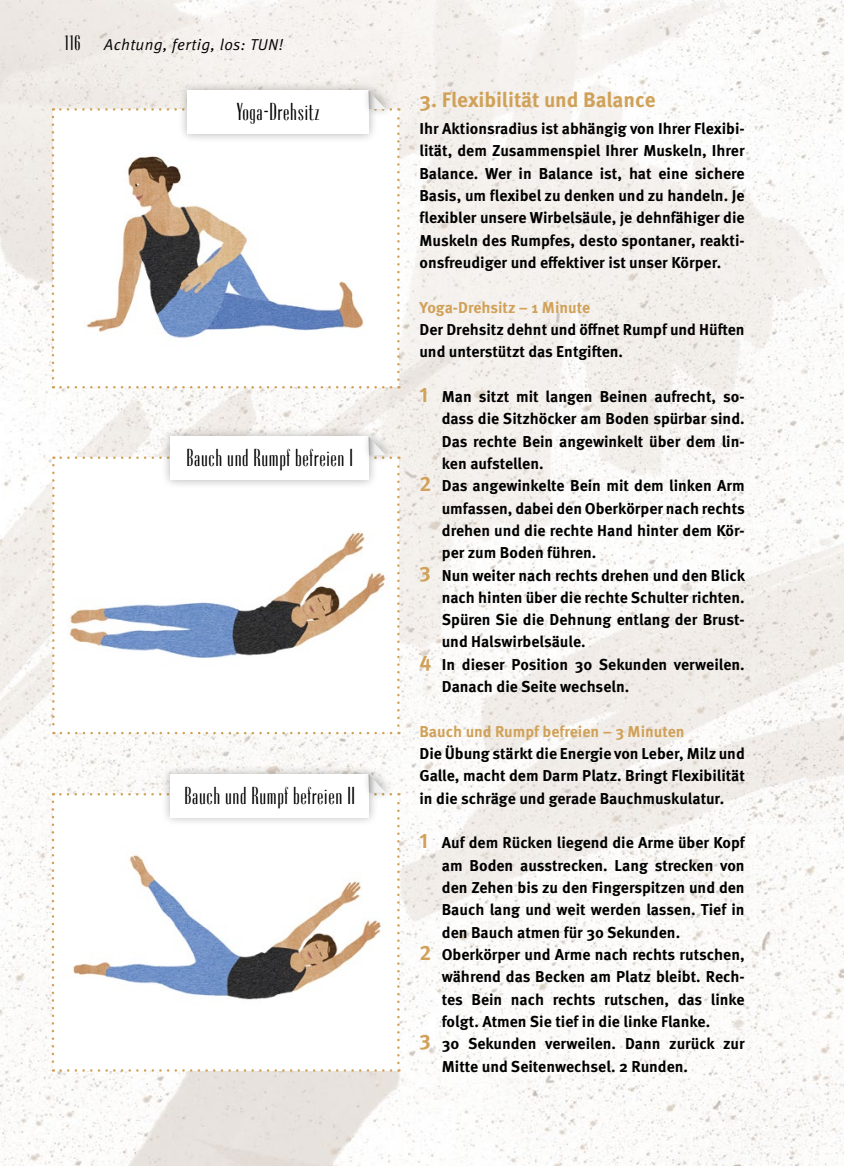
<style>
.page{position:relative;width:844px;height:1166px;background:#fff}
.page>*{position:absolute;margin:0;border:0;box-sizing:border-box;transform-origin:0 0}
.t1{font:500 24.5px "Radiant CTX Cond";letter-spacing:.025em;color:#000}
.t2{font:700 21px "Meta OT";letter-spacing:-.005em;color:#d0a158}
.t3{font:700 15.75px/22.4px "Meta OT";color:#000}
.t4{font:15.75px "Meta OT Norm Ita";letter-spacing:.025em;color:#000}
.s1{font-family:"Radiant CTX Cond";font-weight:500;font-size:21px}
.s2{color:#d0a158}
.s3{font-size:21px;color:#d0a158}
</style>
<div class="page">
<img style="left:0;top:0;width:843px;height:1166px">
<div style="left:53px;top:109px;width:345px;height:278px;background:#fff"></div>
<img style="left:86px;top:155px;width:278px;height:183px">
<svg style="left:52px;top:117px;width:2px;height:271px"></svg>
<svg style="left:60px;top:386px;width:339px;height:2px"></svg>
<svg style="left:397px;top:108px;width:2px;height:272px"></svg>
<div style="left:53px;top:458px;width:345px;height:275px;background:#fff"></div>
<img style="left:69px;top:532px;width:317px;height:126px">
<svg style="left:52px;top:465px;width:3px;height:269px"></svg>
<svg style="left:61px;top:732px;width:338px;height:2px"></svg>
<svg style="left:397px;top:456px;width:2px;height:269px"></svg>
<div style="left:53px;top:794px;width:345px;height:276px;background:#fff"></div>
<img style="left:54px;top:847px;width:328px;height:169px">
<svg style="left:52px;top:802px;width:2px;height:269px"></svg>
<svg style="left:60px;top:1069px;width:339px;height:2px"></svg>
<svg style="left:397px;top:793px;width:2px;height:270px"></svg>
<div style="left:178px;top:81px;width:200px;height:63px;background:#000;opacity:.3"></div>
<div style="left:187px;top:91px;width:182px;height:43px;background:#fff"></div>
<div style="left:361px;top:82px;width:35px;height:36px;background:#000;opacity:.3"></div>
<svg style="left:53px;top:91px;width:338px;height:20px"></svg>
<div style="left:161px;top:427px;width:217px;height:63px;background:#000;opacity:.3"></div>
<div style="left:170px;top:437px;width:199px;height:43px;background:#fff"></div>
<div style="left:361px;top:428px;width:35px;height:36px;background:#000;opacity:.3"></div>
<svg style="left:53px;top:437px;width:338px;height:22px"></svg>
<div style="left:161px;top:765px;width:217px;height:62px;background:#000;opacity:.3"></div>
<div style="left:170px;top:774px;width:199px;height:43px;background:#fff"></div>
<div style="left:361px;top:765px;width:35px;height:36px;background:#000;opacity:.3"></div>
<svg style="left:53px;top:774px;width:338px;height:21px"></svg>
<p class="t4" style="left:64px;top:35px;width:220px"><span class="s1">116</span> Achtung, fertig, los: TUN!</p>
<p class="t1" style="left:237px;top:99px;width:84px">Yoga-Drehsitz</p>
<p class="t1" style="left:186px;top:445px;width:168px">Bauch und Rumpf befreien I</p>
<p class="t1" style="left:184px;top:783px;width:172px">Bauch und Rumpf befreien II</p>
<p class="t2" style="left:419px;top:87px;width:237px">3. Flexibilität und Balance</p>
<p class="t3" style="left:419px;top:117px;width:326px;text-align:justify">Ihr Aktionsradius ist abhängig von Ihrer Flexibi&shy;lität, dem Zusammenspiel Ihrer Muskeln, Ihrer Balance. Wer in Balance ist, hat eine sichere Basis, um flexibel zu denken und zu handeln. Je flexibler unsere Wirbelsäule, je dehnfähiger die Muskeln des Rumpfes, desto spontaner, reakti&shy;onsfreudiger und effektiver ist unser Körper.</p>
<p class="t3" style="left:419px;top:296px;width:326px"><span class="s2">Yoga-Drehsitz – 1 Minute<br></span>Der Drehsitz dehnt und öffnet Rumpf und Hüften und unterstützt das Entgiften.</p>
<p class="t3" style="left:419px;top:385px;width:326px"><span class="s3">1</span> Man sitzt mit langen Beinen aufrecht, so-</p>
<p class="t3" style="left:441px;top:408px;width:304px">dass die Sitzhöcker am Boden spürbar sind.</p>
<p class="t3" style="left:441px;top:430px;width:304px">Das rechte Bein angewinkelt über dem lin-</p>
<p class="t3" style="left:441px;top:452px;width:103px">ken aufstellen.</p>
<p class="t3" style="left:419px;top:475px;width:326px"><span class="s3">2</span> Das angewinkelte Bein mit dem linken Arm</p>
<p class="t3" style="left:441px;top:497px;width:304px">umfassen, dabei den Oberkörper nach rechts</p>
<p class="t3" style="left:441px;top:519px;width:304px">drehen und die rechte Hand hinter dem Kör-</p>
<p class="t3" style="left:441px;top:542px;width:156px">per zum Boden führen.</p>
<p class="t3" style="left:419px;top:564px;width:327px"><span class="s3">3</span> Nun weiter nach rechts drehen und den Blick</p>
<p class="t3" style="left:441px;top:586px;width:304px">nach hinten über die rechte Schulter richten.</p>
<p class="t3" style="left:441px;top:609px;width:304px">Spüren Sie die Dehnung entlang der Brust-</p>
<p class="t3" style="left:441px;top:631px;width:145px">und Halswirbelsäule.</p>
<p class="t3" style="left:419px;top:653px;width:326px"><span class="s3">4</span> In dieser Position 30 Sekunden verweilen.</p>
<p class="t3" style="left:441px;top:676px;width:189px">Danach die Seite wechseln.</p>
<p class="t3" style="left:419px;top:720px;width:327px"><span class="s2">Bauch und Rumpf befreien – 3 Minuten<br></span>Die Übung stärkt die Energie von Leber, Milz und Galle, macht dem Darm Platz. Bringt Flexibilität in die schräge und gerade Bauchmuskulatur.</p>
<p class="t3" style="left:419px;top:832px;width:327px"><span class="s3">1</span> Auf dem Rücken liegend die Arme über Kopf</p>
<p class="t3" style="left:441px;top:854px;width:304px">am Boden ausstrecken. Lang strecken von</p>
<p class="t3" style="left:441px;top:876px;width:304px">den Zehen bis zu den Fingerspitzen und den</p>
<p class="t3" style="left:441px;top:899px;width:304px">Bauch lang und weit werden lassen. Tief in</p>
<p class="t3" style="left:441px;top:921px;width:240px">den Bauch atmen für 30 Sekunden.</p>
<p class="t3" style="left:419px;top:943px;width:326px"><span class="s3">2</span> Oberkörper und Arme nach rechts rutschen,</p>
<p class="t3" style="left:441px;top:966px;width:304px">während das Becken am Platz bleibt. Rech-</p>
<p class="t3" style="left:441px;top:988px;width:304px">tes Bein nach rechts rutschen, das linke</p>
<p class="t3" style="left:441px;top:1010px;width:270px">folgt. Atmen Sie tief in die linke Flanke.</p>
<p class="t3" style="left:419px;top:1033px;width:326px"><span class="s3">3</span> 30 Sekunden verweilen. Dann zurück zur</p>
<p class="t3" style="left:441px;top:1055px;width:248px">Mitte und Seitenwechsel. 2 Runden.</p>
</div>
